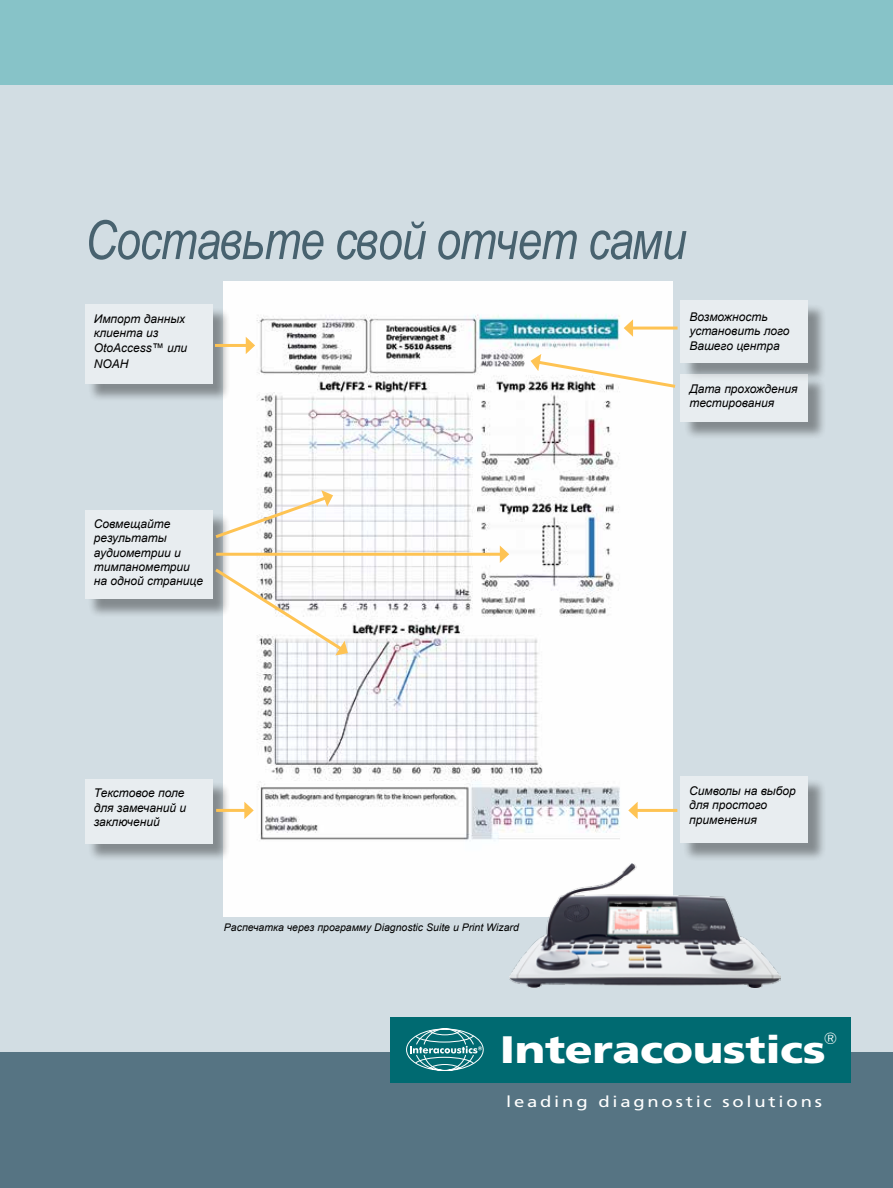
<style>
.page{position:relative;width:893px;height:1188px;background:#fff}
.page>*{position:absolute;margin:0;border:0;box-sizing:border-box;transform-origin:0 0}
.t1{font:italic 54px "Arial Narrow";letter-spacing:-.02em;color:#48626f}
.t2{font:900 38.25px "Frutiger LT";letter-spacing:-.01em;color:#fff;scale:1.2 1}
.t3{font:300 16.2px "Futura BT";color:#fff}
.t4{font:15.45px "Frutiger LT";letter-spacing:.15em;color:#fff;scale:1.2 1}
.t5{font:13.65px "Frutiger LT";color:#fff}
.t6{font:italic 12px/14.4px "Arial";color:#000}
.t7{font:italic 10.5px "Arial";color:#000}
</style>
<div class="page">
<div style="left:0;top:0;width:893px;height:308px;background:#87c3c8"></div>
<div style="left:0;top:85px;width:893px;height:1103px;background:#d2dde3"></div>
<div style="left:0;top:1052px;width:893px;height:136px;background:#567483"></div>
<div style="left:390px;top:1018px;width:460px;height:65px;background:#006a71"></div>
<svg style="left:406px;top:1028px;width:78px;height:43px"></svg>
<img style="left:224px;top:282px;width:448px;height:634px">
<div style="left:87px;top:306px;width:144px;height:97px;background:#000;opacity:.75"></div>
<div style="left:85px;top:304px;width:128px;height:80px;background:#e8edf0"></div>
<hr style="left:215px;top:344px;width:33px;height:3px;background:#fec353">
<svg style="left:246px;top:337px;width:9px;height:17px"></svg>
<div style="left:87px;top:512px;width:144px;height:106px;background:#000;opacity:.75"></div>
<div style="left:85px;top:510px;width:128px;height:89px;background:#e8edf0"></div>
<div style="left:87px;top:781px;width:144px;height:81px;background:#000;opacity:.75"></div>
<div style="left:85px;top:779px;width:128px;height:64px;background:#e8edf0"></div>
<hr style="left:216px;top:553px;width:286px;height:3px;background:#fec353">
<svg style="left:500px;top:546px;width:9px;height:17px"></svg>
<svg style="left:212px;top:566px;width:136px;height:89px;background:#efede9"></svg>
<svg style="left:213px;top:490px;width:120px;height:51px;background:#f0ece6"></svg>
<hr style="left:216px;top:809px;width:31px;height:3px;background:#fec353">
<svg style="left:244px;top:802px;width:10px;height:17px"></svg>
<div style="left:683px;top:778px;width:144px;height:84px;background:#000;opacity:.75"></div>
<div style="left:680px;top:776px;width:128px;height:67px;background:#e8edf0"></div>
<hr style="left:635px;top:809px;width:42px;height:3px;background:#fec353">
<svg style="left:628px;top:802px;width:10px;height:17px"></svg>
<div style="left:683px;top:303px;width:144px;height:79px;background:#000;opacity:.75"></div>
<div style="left:681px;top:301px;width:127px;height:62px;background:#e8edf0"></div>
<hr style="left:630px;top:327px;width:48px;height:3px;background:#fec353">
<svg style="left:624px;top:319px;width:9px;height:18px"></svg>
<div style="left:683px;top:376px;width:144px;height:64px;background:#000;opacity:.75"></div>
<div style="left:681px;top:374px;width:127px;height:47px;background:#e8edf0"></div>
<svg style="left:531px;top:354px;width:145px;height:36px;background:#efeadf"></svg>
<img style="left:509px;top:863px;width:272px;height:125px">
<h1 class="t1" style="left:85px;top:202px;width:603px">Составьте свой отчет сами</h1>
<p class="t6" style="left:94px;top:312px;width:95px">Импорт данных клиента из<br>OtoAccess™ или</p>
<p class="t6" style="left:94px;top:357px;width:36px">NOAH</p>
<p class="t6" style="left:94px;top:517px;width:111px">Совмещайте результаты аудиометрии и тимпанометрии на одной странице</p>
<p class="t6" style="left:689px;top:310px;width:102px">Возможность установить лого<br>Вашего центра</p>
<p class="t6" style="left:689px;top:382px;width:110px">Дата прохождения тестирования</p>
<p class="t6" style="left:94px;top:786px;width:94px">Текстовое поле для замечаний и заключений</p>
<p class="t6" style="left:689px;top:784px;width:108px">Символы на выбор для простого применения</p>
<p class="t7" style="left:224px;top:921px;width:296px">Распечатка через программу Diagnostic Suite и Print Wizard</p>
<h2 class="t2" style="left:500px;top:1026px;width:273px">Interacoustics</h2>
<h3 class="t3" style="left:824px;top:1028px;width:15px">®</h3>
<p class="t5" style="left:811px;top:1048px;width:12px">®</p>
<p class="t4" style="left:506px;top:1093px;width:265px">leading diagnostic solutions</p>
<p class="t4" style="left:512px;top:1089px;width:265px">leading diagnostic solutions</p>
</div>
